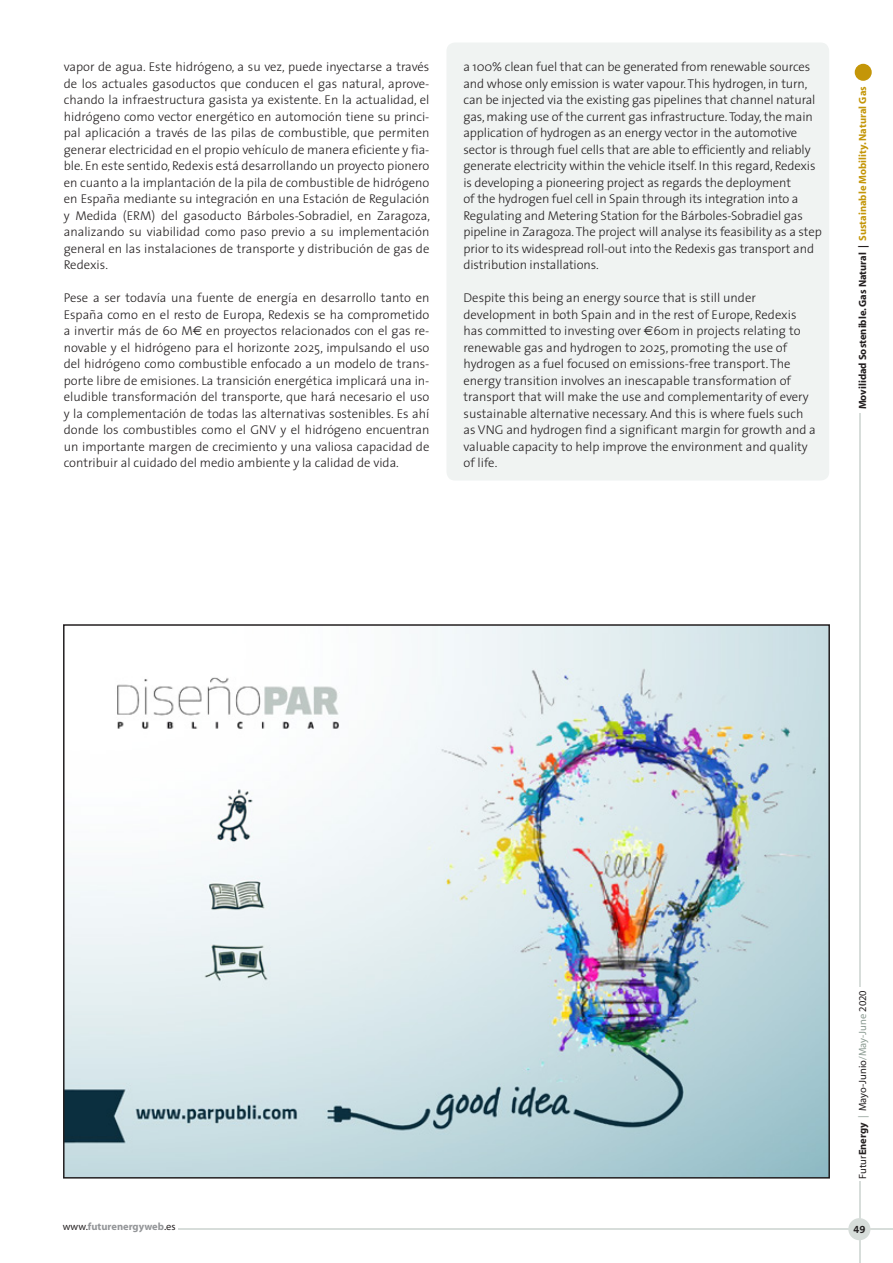
<style>
.page{position:relative;width:893px;height:1263px;background:#fff}
.page>*{position:absolute;margin:0;border:0;box-sizing:border-box;transform-origin:0 0}
.Texto{font:300 12.75px/16.5px "The Sans";color:#231f20;text-align:justify}
.Texto_ingles{font:300 12.75px/16.5px "The Sans";letter-spacing:-.01em;color:#231f20}
.t1{font:700 10.5px "Myriad";color:#231f20}
.t2{font:10.5px "Myriad";color:#231f20}
.t3{font:700 10.5px "Myriad";color:#939598}
.t4{font:10.5px "The Sans Bold Caps";color:#231f20}
.s1{font-family:"Euro Sans";font-weight:400}
.s2{color:#c49608}
.s3{font-weight:700}
.s4{color:#8b9b92}
.s5{font-weight:400;color:#231f20}
</style>
<div class="page">
<div style="left:855px;top:64px;width:17px;height:17px;background:#c49608;border-radius:50%"></div>
<hr style="left:859px;top:413px;width:1px;height:573px;background:#d7ddda">
<hr style="left:178px;top:1228px;width:715px;height:2px;background:#d7ddda">
<hr style="left:859px;top:1181px;width:1px;height:82px;background:#d7ddda">
<div style="left:848px;top:1218px;width:22px;height:22px;background:#d7ddda;border-radius:50%"></div>
<div style="left:446px;top:43px;width:383px;height:437px;background:#f0f3f2;border-radius:9px"></div>
<img style="left:66px;top:627px;width:761px;height:548px">
<p class="Texto" style="left:64px;top:58px;width:368px">vapor de agua. Este hidrógeno, a su vez, puede inyectarse a través de los actuales gasoductos que conducen el gas natural, aprove&shy;chando la infraestructura gasista ya existente. En la actualidad, el hidrógeno como vector energético en automoción tiene su princi&shy;pal aplicación a través de las pilas de combustible, que permiten generar electricidad en el propio vehículo de manera eficiente y fia&shy;ble. En este sentido, Redexis está desarrollando un proyecto pionero en cuanto a la implantación de la pila de combustible de hidrógeno en España mediante su integración en una Estación de Regulación y Medida (ERM) del gasoducto Bárboles-Sobradiel, en Zaragoza, analizando su viabilidad como paso previo a su implementación general en las instalaciones de transporte y distribución de gas de Redexis.</p>
<p class="Texto" style="left:64px;top:289px;width:367px">Pese a ser todavía una fuente de energía en desarrollo tanto en España como en el resto de Europa, Redexis se ha comprometido a invertir más de 60 M<span class="s1">€</span> en proyectos relacionados con el gas re&shy;novable y el hidrógeno para el horizonte 2025, impulsando el uso del hidrógeno como combustible enfocado a un modelo de trans&shy;porte libre de emisiones. La transición energética implicará una in&shy;eludible transformación del transporte, que hará necesario el uso y la complementación de todas las alternativas sostenibles. Es ahí donde los combustibles como el GNV y el hidrógeno encuentran un importante margen de crecimiento y una valiosa capacidad de contribuir al cuidado del medio ambiente y la calidad de vida.</p>
<p class="Texto_ingles" style="left:463px;top:58px;width:360px">a 100% clean fuel that can be generated from renewable sources and whose only emission is water vapour. This hydrogen, in turn, can be injected via the existing gas pipelines that channel natural gas, making use of the current gas infrastructure. Today, the main application of hydrogen as an energy vector in the automotive sector is through fuel cells that are able to efficiently and reliably generate electricity within the vehicle itself. In this regard, Redexis is developing a pioneering project as regards the deployment<br>of the hydrogen fuel cell in Spain through its integration into a Regulating and Metering Station for the Bárboles-Sobradiel gas pipeline in Zaragoza. The project will analyse its feasibility as a step prior to its widespread roll-out into the Redexis gas transport and distribution installations.</p>
<p class="Texto_ingles" style="left:463px;top:289px;width:354px">Despite this being an energy source that is still under development in both Spain and in the rest of Europe, Redexis has committed to investing over <span class="s1">€</span>60m in projects relating to renewable gas and hydrogen to 2025, promoting the use of hydrogen as a fuel focused on emissions-free transport. The energy transition involves an inescapable transformation of transport that will make the use and complementarity of every sustainable alternative necessary. And this is where fuels such as VNG and hydrogen find a significant margin for growth and a valuable capacity to help improve the environment and quality of life.</p>
<p class="t1" style="left:857px;top:409px;width:325px;rotate:-90deg">Movilidad Sostenible. Gas Natural | <span class="s2">Sustainable Mobility. Natural Gas</span></p>
<p class="t2" style="left:857px;top:1178px;width:190px;rotate:-90deg">Futur<span class="s3">Energy</span> <span class="s4">|</span> Mayo-Junio<span class="s4">/May-June</span> 2020</p>
<p class="t3" style="left:63px;top:1220px;width:114px"><span class="s5">www.</span>futurenergyweb<span class="s5">.es</span></p>
<p class="t4" style="left:854px;top:1220px;width:13px">49</p>
</div>
